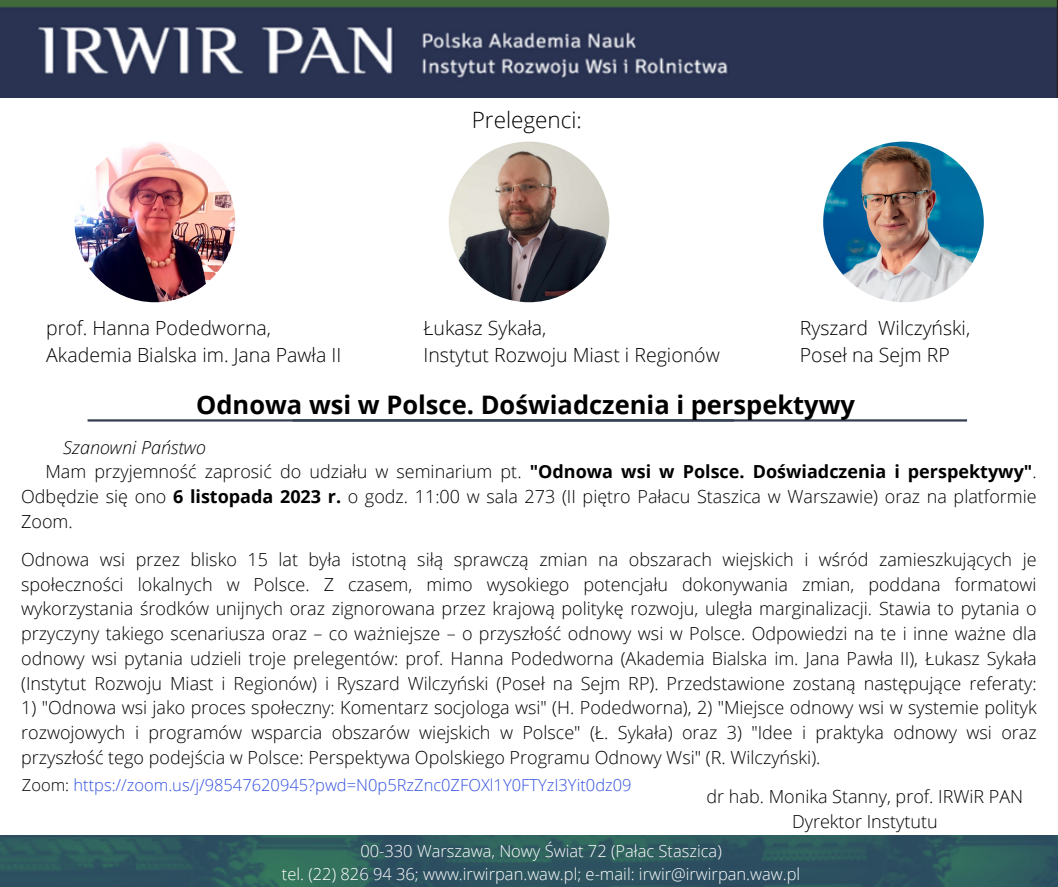
<style>
.page{position:relative;width:1058px;height:887px;background:#fff}
.page>*{position:absolute;margin:0;border:0;box-sizing:border-box;transform-origin:0 0}
.t1{font:700 25.5px "Open Sans";color:#000}
.t2{font:300 22.5px "Open Sans";color:#000}
.t3{font:300 19.5px/27px "Open Sans";color:#000}
.t4{font:300 18px/24.8px "Open Sans";color:#000;text-align:justify}
.t5{font:italic 300 18px "Open Sans";color:#000}
.t6{font:300 16.5px "Open Sans";color:#fff}
.t7{font:300 16.5px "Open Sans";color:#3352df}
.s1{font-weight:700}
.s2{color:#000}
</style>
<div class="page">
<img style="left:0;top:835px;width:1058px;height:51px">
<img style="left:74px;top:142px;width:161px;height:160px;border-radius:50%">
<hr style="left:292px;top:419px;width:675px;height:2px;background:#333f50">
<img style="left:823px;top:142px;width:160px;height:160px;border-radius:50%">
<hr style="left:88px;top:419px;width:646px;height:2px;background:#333f50">
<img style="left:448px;top:142px;width:161px;height:160px;border-radius:50%">
<img style="left:0;top:0;width:1058px;height:97px">
<p class="t3" style="left:46px;top:314px;width:296px">prof. Hanna Podedworna,<br>Akademia Bialska im. Jana Pawła II</p>
<p class="t2" style="left:472px;top:104px;width:112px">Prelegenci:</p>
<p class="t3" style="left:423px;top:314px;width:298px">Łukasz Sykała,<br>Instytut Rozwoju Miast i Regionów</p>
<p class="t3" style="left:800px;top:314px;width:172px">Ryszard Wilczyński,<br>Poseł na Sejm RP</p>
<p class="t1" style="left:196px;top:387px;width:660px">Odnowa wsi w Polsce. Doświadczenia i perspektywy</p>
<p class="t5" style="left:63px;top:434px;width:144px">Szanowni Państwo</p>
<p class="t4" style="left:21px;top:459px;width:1017px;text-indent:24px">Mam przyjemność zaprosić do udziału w seminarium pt. <span class="s1">"Odnowa wsi w Polsce. Doświadczenia i perspektywy"</span>.<br>Odbędzie się ono <span class="s1">6 listopada 2023 r.</span> o godz. 11:00 w sala 273 (II piętro Pałacu Staszica w Warszawie) oraz na platformie Zoom.</p>
<p class="t4" style="left:21px;top:546px;width:1017px">Odnowa wsi przez blisko 15 lat była istotną siłą sprawczą zmian na obszarach wiejskich i wśród zamieszkujących je społeczności lokalnych w Polsce. Z czasem, mimo wysokiego potencjału dokonywania zmian, poddana formatowi wykorzystania środków unijnych oraz zignorowana przez krajową politykę rozwoju, uległa marginalizacji. Stawia to pytania o przyczyny takiego scenariusza oraz – co ważniejsze – o przyszłość odnowy wsi w Polsce. Odpowiedzi na te i inne ważne dla odnowy wsi pytania udzieli troje prelegentów: prof. Hanna Podedworna (Akademia Bialska im. Jana Pawła II), Łukasz Sykała (Instytut Rozwoju Miast i Regionów) i Ryszard Wilczyński (Poseł na Sejm RP). Przedstawione zostaną następujące referaty:</p>
<p class="t4" style="left:21px;top:695px;width:1017px">1) "Odnowa wsi jako proces społeczny: Komentarz socjologa wsi" (H. Podedworna), 2) "Miejsce odnowy wsi w systemie polityk rozwojowych i programów wsparcia obszarów wiejskich w Polsce" (Ł. Sykała) oraz 3) "Idee i praktyka odnowy wsi oraz przyszłość tego podejścia w Polsce: Perspektywa Opolskiego Programu Odnowy Wsi" (R. Wilczyński).</p>
<p class="t7" style="left:22px;top:773px;width:611px"><span class="s2">Zoom:</span> https://zoom.us/j/98547620945?pwd=N0p5RzZnc0ZFOXl1Y0FTYzI3Yit0dz09</p>
<p class="t4" style="left:706px;top:784px;width:318px">dr hab. Monika Stanny, prof. IRWiR PAN</p>
<p class="t4" style="left:792px;top:808px;width:147px">Dyrektor Instytutu</p>
<p class="t6" style="left:360px;top:839px;width:363px">00-330 Warszawa, Nowy Świat 72 (Pałac Staszica)</p>
<p class="t6" style="left:282px;top:862px;width:520px">tel. (22) 826 94 36; www.irwirpan.waw.pl; e-mail: irwir@irwirpan.waw.pl</p>
</div>
